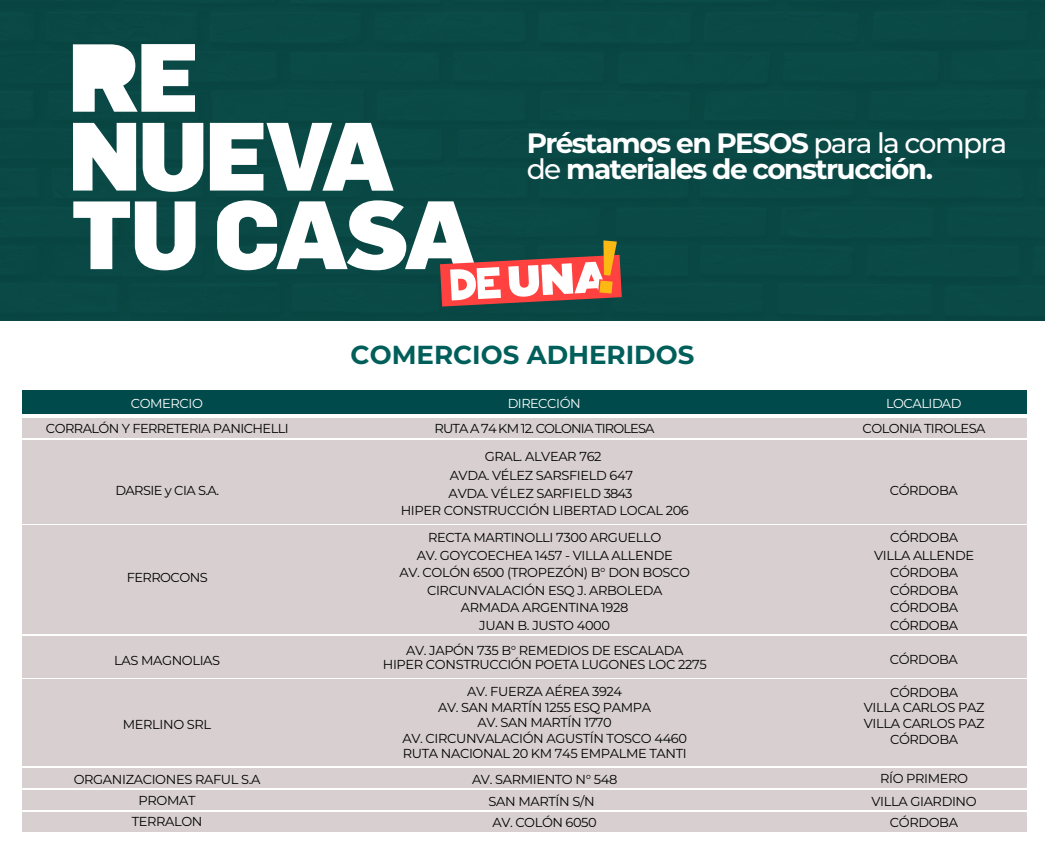
<style>
.page{position:relative;width:1045px;height:843px;background:#fff}
.page>*{position:absolute;margin:0;border:0;box-sizing:border-box;transform-origin:0 0}
.t1{font:700 28px/26.4px "Montserrat";letter-spacing:-.055em;color:#fff}
.t2{font:700 26px "Montserrat";color:#005f5a}
.t3{font:13px/17.6px "Montserrat";letter-spacing:-.03em;color:#000;text-align:center}
.t4{font:13px "Montserrat";letter-spacing:-.065em;color:#000}
.t5{font:13px "Montserrat";letter-spacing:-.03em;color:#fff}
.s1{font-weight:500}
</style>
<div class="page">
<div style="left:0;top:0;width:1045px;height:321px;background:#0a4945"></div>
<svg style="left:73px;top:123px;width:63px;height:68px"></svg>
<svg style="left:143px;top:123px;width:60px;height:69px"></svg>
<svg style="left:210px;top:123px;width:184px;height:68px"></svg>
<svg style="left:73px;top:201px;width:123px;height:69px"></svg>
<svg style="left:73px;top:44px;width:122px;height:68px"></svg>
<div style="left:22px;top:390px;width:1005px;height:24px;background:#004a4b"></div>
<div style="left:22px;top:418px;width:1005px;height:20px;background:#d8d0d0"></div>
<div style="left:22px;top:460px;width:1005px;height:64px;background:#d8d0d0"></div>
<div style="left:22px;top:526px;width:1005px;height:108px;background:#d8d0d0"></div>
<div style="left:22px;top:636px;width:1005px;height:42px;background:#d8d0d0"></div>
<div style="left:22px;top:680px;width:1005px;height:86px;background:#d8d0d0"></div>
<div style="left:22px;top:768px;width:1005px;height:20px;background:#d8d0d0"></div>
<div style="left:22px;top:812px;width:1005px;height:20px;background:#d8d0d0"></div>
<div style="left:22px;top:440px;width:1005px;height:20px;background:#d8d0d0"></div>
<div style="left:22px;top:790px;width:1005px;height:20px;background:#d8d0d0"></div>
<svg style="left:217px;top:200px;width:405px;height:107px"></svg>
<h1 class="t1" style="left:527px;top:128px;width:482px">Préstamos en PESOS <span class="s1">para la compra de</span> materiales de construcción.</h1>
<h2 class="t2" style="left:351px;top:336px;width:345px">COMERCIOS ADHERIDOS</h2>
<p class="t5" style="left:131px;top:394px;width:74px">COMERCIO</p>
<p class="t5" style="left:508px;top:394px;width:74px">DIRECCIÓN</p>
<p class="t5" style="left:886px;top:394px;width:77px">LOCALIDAD</p>
<p class="t3" style="left:46px;top:419px;width:244px">CORRALÓN Y FERRETERIA PANICHELLI</p>
<p class="t4" style="left:434px;top:419px;width:222px">RUTA A 74 KM 12. COLONIA TIROLESA</p>
<p class="t3" style="left:863px;top:419px;width:124px">COLONIA TIROLESA</p>
<p class="t3" style="left:450px;top:466px;width:185px">AVDA. VÉLEZ SARSFIELD 647</p>
<p class="t3" style="left:485px;top:447px;width:118px">GRAL. ALVEAR 762</p>
<p class="t3" style="left:401px;top:484px;width:290px;text-align:left;text-indent:48px">AVDA. VÉLEZ SARFIELD 3843<br>HIPER CONSTRUCCIÓN LIBERTAD LOCAL 206</p>
<p class="t3" style="left:115px;top:481px;width:105px">DARSIE y CIA S.A.</p>
<p class="t3" style="left:890px;top:481px;width:69px">CÓRDOBA</p>
<p class="t3" style="left:399px;top:528px;width:292px">RECTA MARTINOLLI 7300 ARGUELLO<br>AV. GOYCOECHEA 1457 - VILLA ALLENDE<br>AV. COLÓN 6500 (TROPEZÓN) B° DON BOSCO<br>CIRCUNVALACIÓN ESQ J. ARBOLEDA<br>ARMADA ARGENTINA 1928<br>JUAN B. JUSTO 4000</p>
<p class="t3" style="left:874px;top:528px;width:101px">CÓRDOBA<br>VILLA ALLENDE<br>CÓRDOBA<br>CÓRDOBA<br>CÓRDOBA<br>CÓRDOBA</p>
<p class="t3" style="left:127px;top:568px;width:82px">FERROCONS</p>
<p class="t3" style="left:383px;top:643px;width:325px;line-height:14px">AV. JAPÓN 735 B° REMEDIOS DE ESCALADA<br>HIPER CONSTRUCCIÓN POETA LUGONES LOC 2275</p>
<p class="t3" style="left:114px;top:651px;width:108px">LAS MAGNOLIAS</p>
<p class="t3" style="left:890px;top:650px;width:69px">CÓRDOBA</p>
<p class="t3" style="left:403px;top:683px;width:286px;line-height:15.6px">AV. FUERZA AÉREA 3924<br>AV. SAN MARTÍN 1255 ESQ PAMPA<br>AV. SAN MARTÍN 1770<br>AV. CIRCUNVALACIÓN AGUSTÍN TOSCO 4460<br>RUTA NACIONAL 20 KM 745 EMPALME TANTI</p>
<p class="t3" style="left:864px;top:684px;width:122px;line-height:15.6px">CÓRDOBA<br>VILLA CARLOS PAZ<br>VILLA CARLOS PAZ<br>CÓRDOBA</p>
<p class="t3" style="left:123px;top:715px;width:90px">MERLINO SRL</p>
<p class="t3" style="left:74px;top:770px;width:188px">ORGANIZACIONES RAFUL S.A</p>
<p class="t3" style="left:472px;top:770px;width:147px">AV. SARMIENTO N° 548</p>
<p class="t3" style="left:880px;top:769px;width:90px">RÍO PRIMERO</p>
<p class="t3" style="left:138px;top:792px;width:59px">PROMAT</p>
<p class="t3" style="left:489px;top:792px;width:107px">SAN MARTÍN S/N</p>
<p class="t3" style="left:872px;top:792px;width:107px">VILLA GIARDINO</p>
<p class="t3" style="left:132px;top:813px;width:72px">TERRALON</p>
<p class="t3" style="left:493px;top:813px;width:106px">AV. COLÓN 6050</p>
<p class="t3" style="left:890px;top:813px;width:70px">CÓRDOBA</p>
</div>
